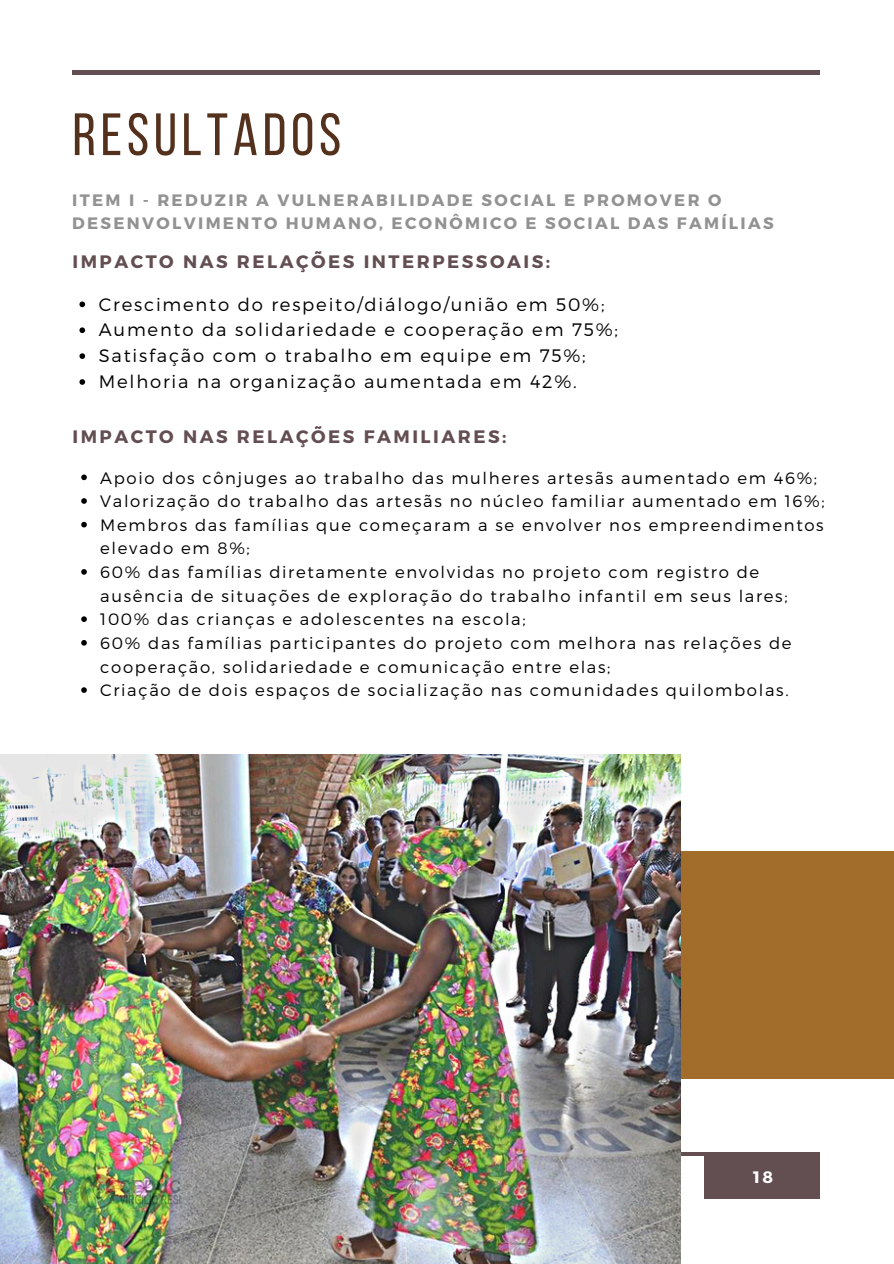
<style>
.page{position:relative;width:894px;height:1264px;background:#fff}
.page>*{position:absolute;margin:0;border:0;box-sizing:border-box;transform-origin:0 0}
.t1{font:59.55px "Bebas Neue";letter-spacing:.08em;color:#54311c}
.t2{font:300 18px "Montserrat";letter-spacing:.1em;color:#000}
.t3{font:700 18px "Montserrat";letter-spacing:.14em;color:#634e52}
.t4{font:300 16.5px/23.7px "Montserrat";letter-spacing:.1em;color:#000}
.t5{font:700 16.5px/22.5px "Montserrat";letter-spacing:.14em;color:#929292}
.t6{font:700 16.5px "Montserrat";color:#fff}
</style>
<div class="page">
<hr style="left:72px;top:71px;width:747px;height:3px;background:#634e52">
<div style="left:704px;top:1152px;width:115px;height:46px;background:#634e52"></div>
<hr style="left:72px;top:1152px;width:747px;height:3px;background:#634e52">
<div style="left:0;top:851px;width:893px;height:227px;background:#a26c2a"></div>
<img style="left:0;top:754px;width:680px;height:509px">
<svg style="left:79px;top:301px;width:6px;height:6px"></svg>
<svg style="left:79px;top:327px;width:6px;height:6px"></svg>
<svg style="left:79px;top:353px;width:6px;height:6px"></svg>
<svg style="left:79px;top:379px;width:6px;height:6px"></svg>
<svg style="left:81px;top:474px;width:6px;height:6px"></svg>
<svg style="left:81px;top:498px;width:6px;height:6px"></svg>
<svg style="left:81px;top:522px;width:6px;height:5px"></svg>
<svg style="left:81px;top:569px;width:6px;height:5px"></svg>
<svg style="left:81px;top:616px;width:6px;height:6px"></svg>
<svg style="left:81px;top:640px;width:6px;height:5px"></svg>
<svg style="left:81px;top:687px;width:6px;height:6px"></svg>
<img style="left:72px;top:1169px;width:121px;height:45px">
<h1 class="t1" style="left:72px;top:110px;width:270px">RESULTADOS</h1>
<h2 class="t5" style="left:72px;top:188px;width:702px">ITEM I - REDUZIR A VULNERABILIDADE SOCIAL E PROMOVER O<br>DESENVOLVIMENTO HUMANO, ECONÔMICO E SOCIAL DAS FAMÍLIAS</h2>
<p class="t3" style="left:72px;top:250px;width:479px">IMPACTO NAS RELAÇÕES INTERPESSOAIS:</p>
<h2 class="t2" style="left:99px;top:292px;width:507px">Crescimento do respeito/diálogo/união em 50%;</h2>
<p class="t2" style="left:99px;top:318px;width:520px">Aumento da solidariedade e cooperação em 75%;</p>
<p class="t2" style="left:99px;top:344px;width:488px">Satisfação com o trabalho em equipe em 75%;</p>
<p class="t2" style="left:99px;top:370px;width:479px">Melhoria na organização aumentada em 42%.</p>
<h2 class="t3" style="left:72px;top:424px;width:435px">IMPACTO NAS RELAÇÕES FAMILIARES:</h2>
<p class="t4" style="left:100px;top:465px;width:718px">Apoio dos cônjuges ao trabalho das mulheres artesãs aumentado em 46%;</p>
<p class="t4" style="left:100px;top:488px;width:725px">Valorização do trabalho das artesãs no núcleo familiar aumentado em 16%;</p>
<p class="t4" style="left:100px;top:512px;width:724px">Membros das famílias que começaram a se envolver nos empreendimentos elevado em 8%;</p>
<p class="t4" style="left:100px;top:559px;width:688px">60% das famílias diretamente envolvidas no projeto com registro de ausência de situações de exploração do trabalho infantil em seus lares;</p>
<p class="t4" style="left:100px;top:607px;width:427px">100% das crianças e adolescentes na escola;</p>
<p class="t4" style="left:100px;top:630px;width:692px">60% das famílias participantes do projeto com melhora nas relações de cooperação, solidariedade e comunicação entre elas;</p>
<p class="t4" style="left:100px;top:677px;width:689px">Criação de dois espaços de socialização nas comunidades quilombolas.</p>
<p class="t6" style="left:753px;top:1166px;width:21px">18</p>
</div>
